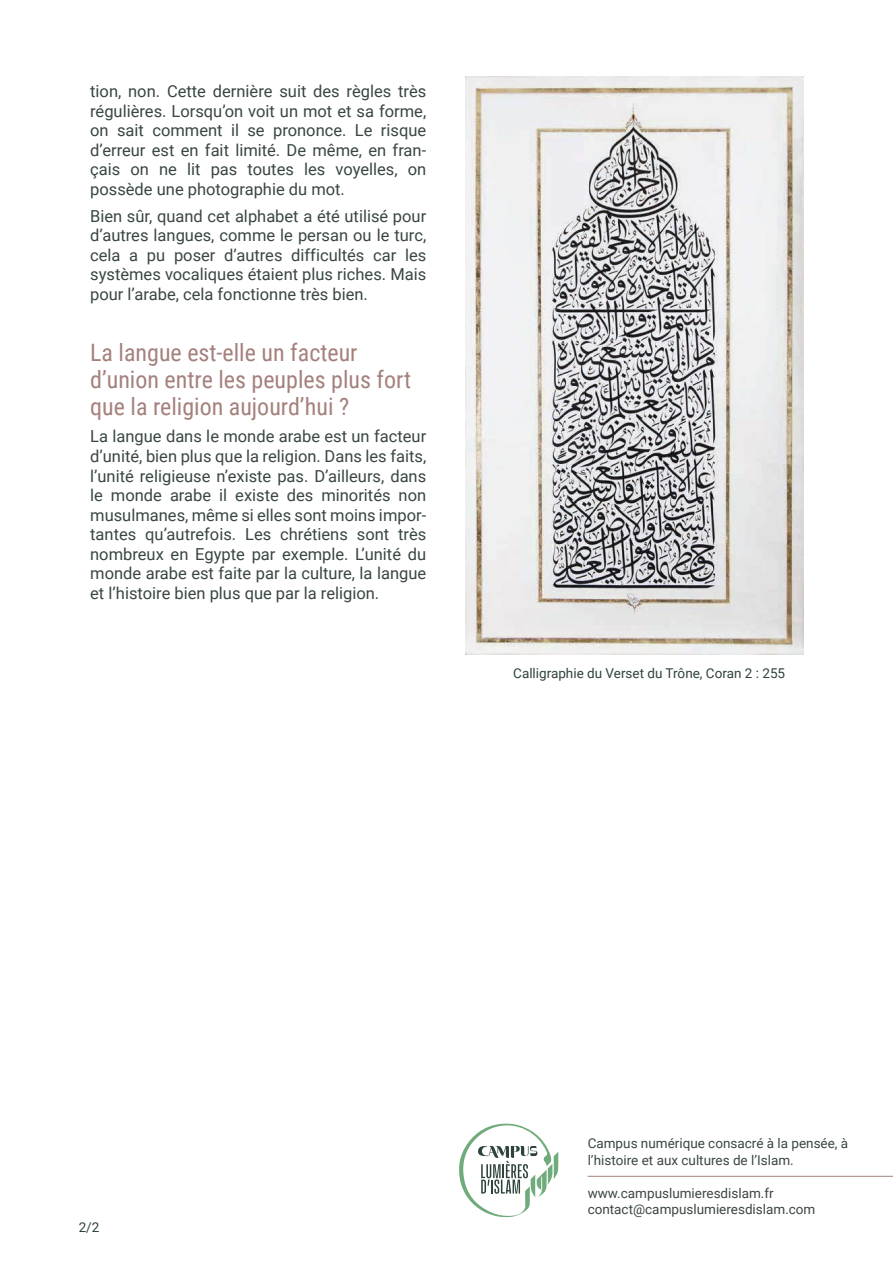
<style>
.page{position:relative;width:893px;height:1263px;background:#fff}
.page>*{position:absolute;margin:0;border:0;box-sizing:border-box;transform-origin:0 0}
.t1{font:24px/27px "Roboto Condensed";color:#a4817d}
.t2{font:16.5px/19.5px "Roboto";color:#394642;text-align:justify}
.t3{font:13.5px/15.8px "Roboto";color:#3a4641}
.t4{font:13.5px "Roboto";color:#2e433b}
</style>
<div class="page">
<hr style="left:588px;top:1176px;width:305px;height:1px;background:#a4817d">
<svg style="left:459px;top:1123px;width:99px;height:95px"></svg>
<img style="left:466px;top:76px;width:338px;height:578px">
<p class="t2" style="left:90px;top:81px;width:338px">tion, non. Cette dernière suit des règles très régulières. Lorsqu’on voit un mot et sa forme, on sait comment il se prononce. Le risque d’erreur est en fait limité. De même, en fran&shy;çais on ne lit pas toutes les voyelles, on possède une photographie du mot.</p>
<p class="t2" style="left:90px;top:206px;width:338px">Bien sûr, quand cet alphabet a été utilisé pour d’autres langues, comme le persan ou le turc, cela a pu poser d’autres difficultés car les systèmes vocaliques étaient plus riches. Mais pour l’arabe, cela fonctionne très bien.</p>
<h1 class="t1" style="left:90px;top:339px;width:323px">La langue est-elle un facteur d’union entre les peuples plus fort que la religion aujourd’hui ?</h1>
<p class="t2" style="left:90px;top:426px;width:338px">La langue dans le monde arabe est un facteur d’unité, bien plus que la religion. Dans les faits, l’unité religieuse n’existe pas. D’ailleurs, dans le monde arabe il existe des minorités non musulmanes, même si elles sont moins impor&shy;tantes qu’autrefois. Les chrétiens sont très nombreux en Egypte par exemple. L’unité du monde arabe est faite par la culture, la langue et l’histoire bien plus que par la religion.</p>
<p class="t4" style="left:513px;top:664px;width:273px">Calligraphie du Verset du Trône, Coran 2 : 255</p>
<p class="t4" style="left:79px;top:1217px;width:22px">2/2</p>
<p class="t3" style="left:588px;top:1134px;width:262px;line-height:16.5px">Campus numérique consacré à la pensée, à l’histoire et aux cultures de l’Islam.</p>
<p class="t3" style="left:588px;top:1185px;width:229px">www.campuslumieresdislam.fr contact@campuslumieresdislam.com</p>
</div>
